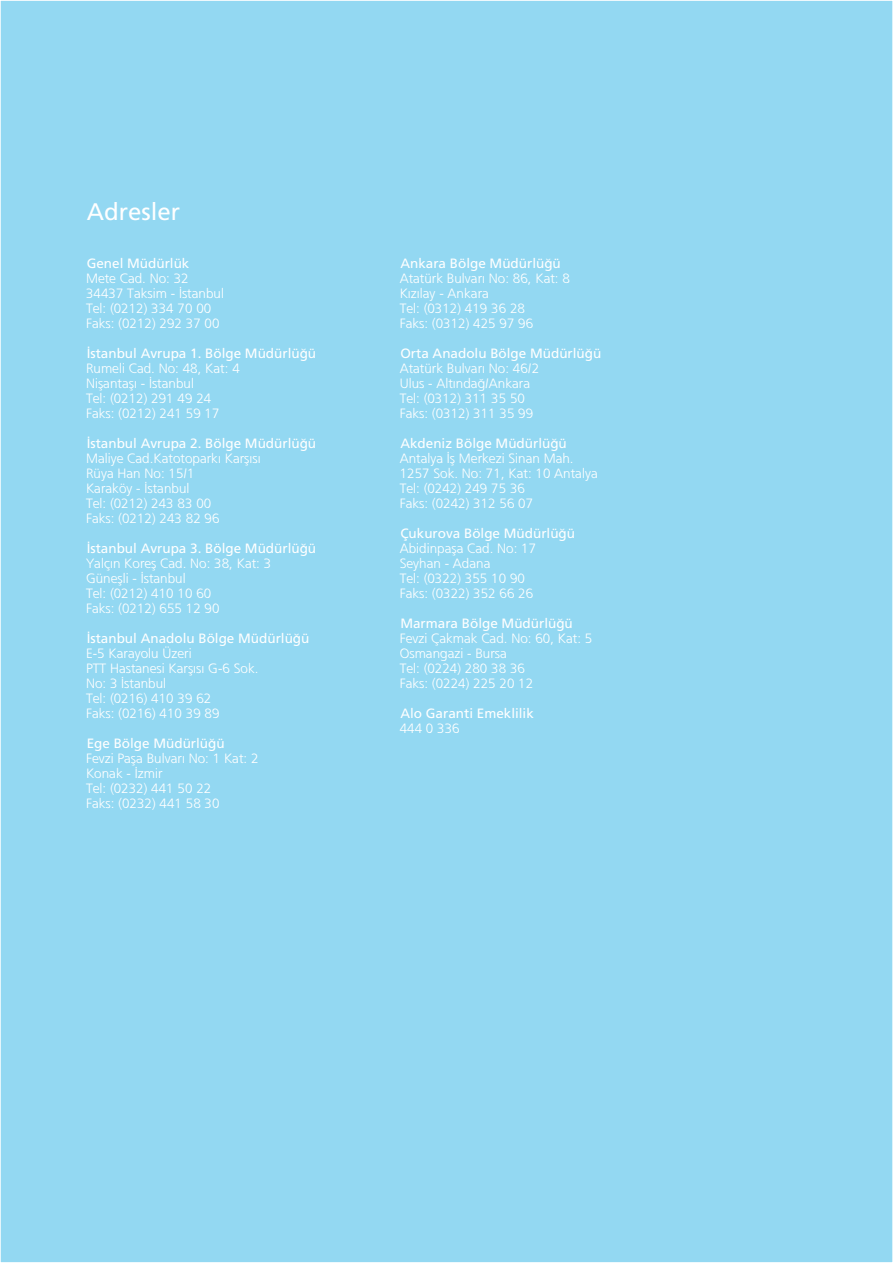
<style>
.page{position:relative;width:893px;height:1263px;background:#fff}
.page>*{position:absolute;margin:0;border:0;box-sizing:border-box;transform-origin:0 0}
.t1{font:24px "Frutiger Roman";color:#fff}
.t2{font:300 13.5px/15px "Frutiger";color:#fff}
.t3{font:13.5px "Frutiger Roman";color:#fff}
</style>
<div class="page">
<div style="left:0;top:0;width:893px;height:1263px;background:#93d8f2;border:2px solid #fff"></div>
<h1 class="t1" style="left:87px;top:202px;width:95px">Adresler</h1>
<p class="t3" style="left:87px;top:258px;width:104px">Genel Müdürlük</p>
<p class="t2" style="left:87px;top:272px;width:140px">Mete Cad. No: 32<br>34437 Taksim - ‹stanbul<br>Tel: (0212) 334 70 00<br>Faks: (0212) 292 37 00</p>
<p class="t3" style="left:87px;top:348px;width:231px">‹stanbul Avrupa 1. Bölge Müdürlü¤ü</p>
<p class="t2" style="left:87px;top:362px;width:155px">Rumeli Cad. No: 48, Kat: 4<br>Niflantafl› - ‹stanbul<br>Tel: (0212) 291 49 24<br>Faks: (0212) 241 59 17</p>
<p class="t3" style="left:87px;top:438px;width:231px">‹stanbul Avrupa 2. Bölge Müdürlü¤ü</p>
<p class="t2" style="left:87px;top:452px;width:176px">Maliye Cad.Katotopark› Karfl›s›<br>Rüya Han No: 15/1<br>Karaköy - ‹stanbul<br>Tel: (0212) 243 83 00<br>Faks: (0212) 243 82 96</p>
<p class="t3" style="left:87px;top:543px;width:231px">‹stanbul Avrupa 3. Bölge Müdürlü¤ü</p>
<p class="t2" style="left:87px;top:557px;width:187px">Yalç›n Korefl Cad. No: 38, Kat: 3<br>Güneflli - ‹stanbul<br>Tel: (0212) 410 10 60<br>Faks: (0212) 655 12 90</p>
<p class="t3" style="left:87px;top:633px;width:224px">‹stanbul Anadolu Bölge Müdürlü¤ü</p>
<p class="t2" style="left:87px;top:647px;width:174px">E-5 Karayolu Üzeri<br>PTT Hastanesi Karfl›s› G-6 Sok.<br>No: 3 ‹stanbul<br>Tel: (0216) 410 39 62<br>Faks: (0216) 410 39 89</p>
<p class="t3" style="left:87px;top:738px;width:140px">Ege Bölge Müdürlü¤ü</p>
<p class="t2" style="left:87px;top:752px;width:174px">Fevzi Pafla Bulvar› No: 1 Kat: 2<br>Konak - ‹zmir<br>Tel: (0232) 441 50 22<br>Faks: (0232) 441 58 30</p>
<p class="t3" style="left:400px;top:258px;width:162px">Ankara Bölge Müdürlü¤ü</p>
<p class="t2" style="left:400px;top:272px;width:172px">Atatürk Bulvar› No: 86, Kat: 8<br>K›z›lay - Ankara<br>Tel: (0312) 419 36 28<br>Faks: (0312) 425 97 96</p>
<p class="t3" style="left:400px;top:348px;width:203px">Orta Anadolu Bölge Müdürlü¤ü</p>
<p class="t2" style="left:400px;top:362px;width:141px">Atatürk Bulvar› No: 46/2<br>Ulus - Alt›nda¤/Ankara<br>Tel: (0312) 311 35 50<br>Faks: (0312) 311 35 99</p>
<p class="t3" style="left:400px;top:438px;width:168px">Akdeniz Bölge Müdürlü¤ü</p>
<p class="t2" style="left:400px;top:452px;width:200px">Antalya ‹fl Merkezi Sinan Mah.<br>1257 Sok. No: 71, Kat: 10 Antalya<br>Tel: (0242) 249 75 36<br>Faks: (0242) 312 56 07</p>
<p class="t3" style="left:400px;top:528px;width:176px">Çukurova Bölge Müdürlü¤ü</p>
<p class="t2" style="left:400px;top:542px;width:138px">Abidinpafla Cad. No: 17<br>Seyhan - Adana<br>Tel: (0322) 355 10 90<br>Faks: (0322) 352 66 26</p>
<p class="t3" style="left:400px;top:618px;width:174px">Marmara Bölge Müdürlü¤ü</p>
<p class="t2" style="left:400px;top:632px;width:194px">Fevzi Çakmak Cad. No: 60, Kat: 5<br>Osmangazi - Bursa<br>Tel: (0224) 280 38 36<br>Faks: (0224) 225 20 12</p>
<p class="t3" style="left:400px;top:708px;width:135px">Alo Garanti Emeklilik</p>
<p class="t2" style="left:400px;top:722px;width:62px">444 0 336</p>
</div>
